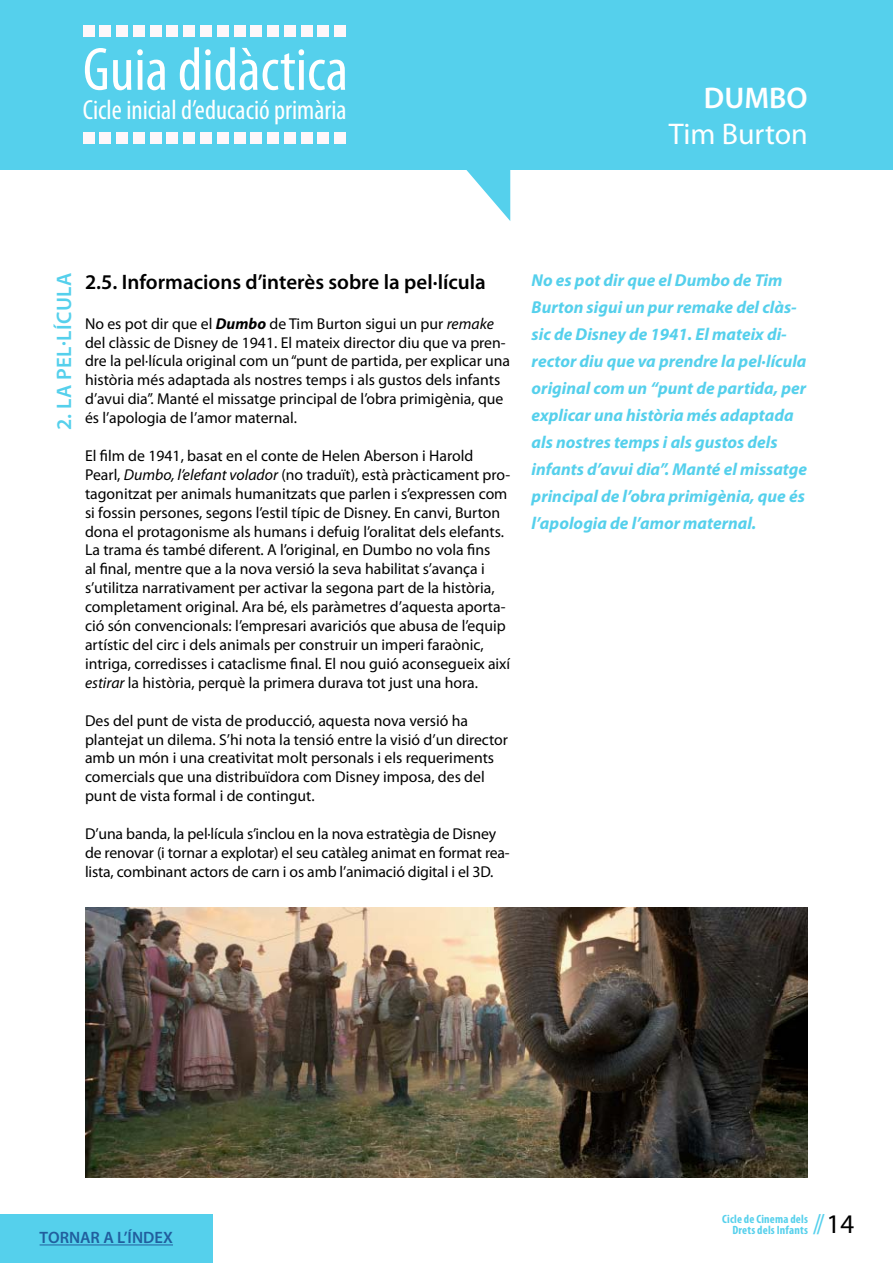
<style>
.page{position:relative;width:893px;height:1263px;background:#fff}
.page>*{position:absolute;margin:0;border:0;box-sizing:border-box;transform-origin:0 0}
.t1{font:condensed 61.5px "Myriad Pro";color:#fff}
.t2{font:30px "Myriad Pro";color:#fff}
.t3{font:600 30px "Myriad Pro";color:#fff}
.t4{font:28.5px "Minion Pro";color:#55d0ec}
.t5{font:condensed 27.75px "Myriad Pro";color:#fff}
.t6{font:600 21px "Myriad Pro";color:#000}
.t7{font:600 21px "Myriad Pro";color:#55d0ec}
.t8{font:italic 700 17.25px/27px "Myriad Pro";color:#55d0ec}
.t9{font:600 16.5px "Myriad Pro";color:#215e9e}
.t10{font:15.75px/18.9px "Myriad Pro";color:#000}
.t11{font:700 condensed 12px/10.5px "Myriad Pro";letter-spacing:.015em;color:#55d0ec;text-align:right}
.s1{font-weight:700;font-style:italic}
.s2{font-style:italic}
.s3{font-family:"Myriad Pro";font-size:27px;color:#000}
</style>
<div class="page">
<div style="left:0;top:0;width:893px;height:169px;background:#55d0ec"></div>
<svg style="left:459px;top:169px;width:51px;height:52px"></svg>
<div style="left:83px;top:26px;width:11px;height:11px;background:#fef7fa"></div>
<div style="left:100px;top:26px;width:11px;height:11px;background:#fef7fa"></div>
<div style="left:116px;top:26px;width:12px;height:11px;background:#fef7fa"></div>
<div style="left:133px;top:26px;width:12px;height:11px;background:#fef7fa"></div>
<div style="left:150px;top:26px;width:11px;height:11px;background:#fef7fa"></div>
<div style="left:167px;top:26px;width:11px;height:11px;background:#fef7fa"></div>
<div style="left:183px;top:26px;width:12px;height:11px;background:#fef7fa"></div>
<div style="left:200px;top:26px;width:12px;height:11px;background:#fef7fa"></div>
<div style="left:217px;top:26px;width:11px;height:11px;background:#fef7fa"></div>
<div style="left:234px;top:26px;width:11px;height:11px;background:#fef7fa"></div>
<div style="left:251px;top:26px;width:11px;height:11px;background:#fef7fa"></div>
<div style="left:267px;top:26px;width:12px;height:11px;background:#fef7fa"></div>
<div style="left:284px;top:26px;width:12px;height:11px;background:#fef7fa"></div>
<div style="left:301px;top:26px;width:11px;height:11px;background:#fef7fa"></div>
<div style="left:318px;top:26px;width:11px;height:11px;background:#fef7fa"></div>
<div style="left:334px;top:26px;width:12px;height:11px;background:#fef7fa"></div>
<div style="left:83px;top:132px;width:11px;height:12px;background:#fef7fa"></div>
<div style="left:100px;top:132px;width:11px;height:12px;background:#fef7fa"></div>
<div style="left:116px;top:132px;width:12px;height:12px;background:#fef7fa"></div>
<div style="left:133px;top:132px;width:12px;height:12px;background:#fef7fa"></div>
<div style="left:150px;top:132px;width:11px;height:12px;background:#fef7fa"></div>
<div style="left:167px;top:132px;width:11px;height:12px;background:#fef7fa"></div>
<div style="left:183px;top:132px;width:12px;height:12px;background:#fef7fa"></div>
<div style="left:200px;top:132px;width:12px;height:12px;background:#fef7fa"></div>
<div style="left:217px;top:132px;width:11px;height:12px;background:#fef7fa"></div>
<div style="left:234px;top:132px;width:11px;height:12px;background:#fef7fa"></div>
<div style="left:251px;top:132px;width:11px;height:12px;background:#fef7fa"></div>
<div style="left:267px;top:132px;width:12px;height:12px;background:#fef7fa"></div>
<div style="left:284px;top:132px;width:12px;height:12px;background:#fef7fa"></div>
<div style="left:301px;top:132px;width:11px;height:12px;background:#fef7fa"></div>
<div style="left:318px;top:132px;width:11px;height:12px;background:#fef7fa"></div>
<div style="left:334px;top:132px;width:12px;height:12px;background:#fef7fa"></div>
<div style="left:0;top:1214px;width:213px;height:49px;background:#55d0ec"></div>
<hr style="left:40px;top:1244px;width:133px;height:1px;background:#215e9e">
<img style="left:85px;top:907px;width:723px;height:271px">
<h1 class="t1" style="left:83px;top:32px;width:267px">Guia didàctica</h1>
<h3 class="t5" style="left:83px;top:93px;width:265px">Cicle inicial d’educació primària</h3>
<h2 class="t3" style="left:704px;top:78px;width:105px">DUMBO</h2>
<h2 class="t2" style="left:669px;top:115px;width:141px">Tim Burton</h2>
<h3 class="t7" style="left:51px;top:430px;width:157px;rotate:-90deg">2. la pel·lícula</h3>
<p class="t8" style="left:532px;top:266px;width:277px">No es pot dir que el Dumbo de Tim Burton sigui un pur remake del clàs&shy;sic de Disney de 1941. El mateix di&shy;rector diu que va prendre la pel·lícula original com un “punt de partida, per explicar una història més adaptada als nostres temps i als gustos dels infants d’avui dia”. Manté el missatge principal de l’obra primigènia, que és l’apologia de l’amor maternal.</p>
<h3 class="t6" style="left:85px;top:268px;width:402px">2.5. Informacions d’interès sobre la pel·lícula</h3>
<p class="t10" style="left:85px;top:314px;width:427px">No es pot dir que el <span class="s1">Dumbo</span> de Tim Burton sigui un pur <span class="s2">remake </span>del clàssic de Disney de 1941. El mateix director diu que va pren&shy;dre la pel·lícula original com un “punt de partida, per explicar una història més adaptada als nostres temps i als gustos dels infants d’avui dia”. Manté el missatge principal de l’obra primigènia, que és l’apologia de l’amor maternal.</p>
<p class="t10" style="left:85px;top:446px;width:427px">El film de 1941, basat en el conte de Helen Aberson i Harold Pearl, <span class="s2">Dumbo, l’elefant volador</span> (no traduït), està pràcticament pro&shy;tagonitzat per animals humanitzats que parlen i s’expressen com si fossin persones, segons l’estil típic de Disney. En canvi, Burton dona el protagonisme als humans i defuig l’oralitat dels elefants.<br>La trama és també diferent. A l’original, en Dumbo no vola fins<br>al final, mentre que a la nova versió la seva habilitat s’avança i s’utilitza narrativament per activar la segona part de la història, completament original. Ara bé, els paràmetres d’aquesta aporta&shy;ció són convencionals: l’empresari avariciós que abusa de l’equip artístic del circ i dels animals per construir un imperi faraònic, intriga, corredisses i cataclisme final. El nou guió aconsegueix així <span class="s2">estirar</span> la història, perquè la primera durava tot just una hora.</p>
<p class="t10" style="left:85px;top:711px;width:425px">Des del punt de vista de producció, aquesta nova versió ha plantejat un dilema. S’hi nota la tensió entre la visió d’un director amb un món i una creativitat molt personals i els requeriments comercials que una distribuïdora com Disney imposa, des del punt de vista formal i de contingut.</p>
<p class="t10" style="left:85px;top:824px;width:426px">D’una banda, la pel·lícula s’inclou en la nova estratègia de Disney de renovar (i tornar a explotar) el seu catàleg animat en format rea&shy;lista, combinant actors de carn i os amb l’animació digital i el 3D.</p>
<p class="t9" style="left:40px;top:1227px;width:135px">TORNAR A L’ÍNDEX</p>
<h3 class="t4" style="left:812px;top:1204px;width:43px">//<span class="s3">14</span></h3>
<p class="t11" style="left:722px;top:1213px;width:87px">Cicle de Cinema dels<br>Drets dels Infants</p>
</div>
